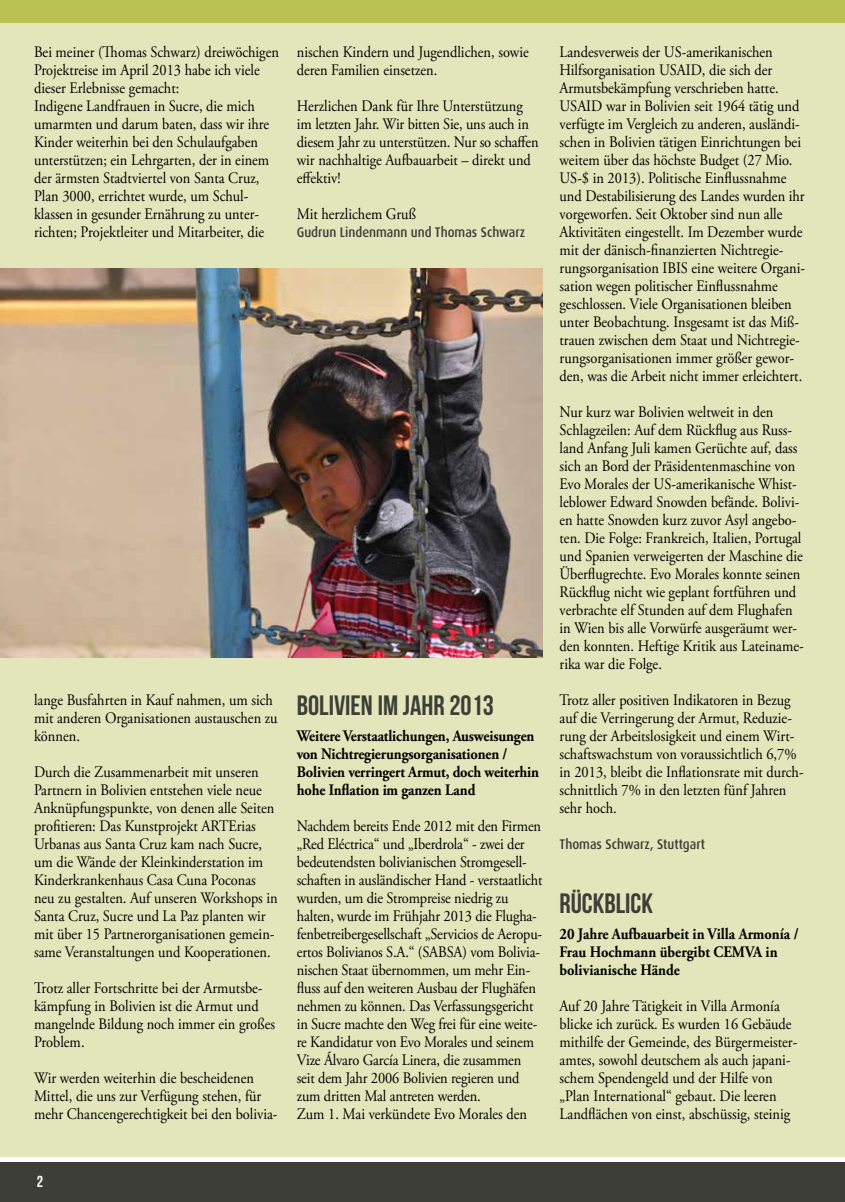
<style>
.page{position:relative;width:845px;height:1202px;background:#fff}
.page>*{position:absolute;margin:0;border:0;box-sizing:border-box;transform-origin:0 0}
.t1{font:28px "Bebas Neue";color:#3e3e39}
.t2{font:16px/18px "Adobe Garamond Pro";color:#000;scale:.9 1}
.t3{font:700 16px/18px "Adobe Garamond Pro";letter-spacing:-.01em;color:#000;scale:.9 1}
.t4{font:16px "Bebas Neue";color:#fff}
.t5{font:500 14px "Dax";color:#3e3e39;scale:.9 1}
</style>
<div class="page">
<div style="left:0;top:0;width:845px;height:1157px;background:#e3e6ba"></div>
<div style="left:0;top:1162px;width:845px;height:40px;background:#3e3e39"></div>
<div style="left:0;top:0;width:845px;height:23px;background:#bac253"></div>
<img style="left:0;top:269px;width:542px;height:389px">
<p class="t2" style="left:34px;top:43px;width:274px">Bei meiner (Thomas Schwarz) dreiwöchigen Projektreise im April 2013 habe ich viele dieser Erlebnisse gemacht:<br>Indigene Landfrauen in Sucre, die mich umarmten und darum baten, dass wir ihre Kinder weiterhin bei den Schulaufgaben unterstützen; ein Lehrgarten, der in einem der ärmsten Stadtviertel von Santa Cruz, Plan 3000, errichtet wurde, um Schul&shy;klassen in gesunder Ernährung zu unter&shy;richten; Projektleiter und Mitarbeiter, die</p>
<p class="t2" style="left:34px;top:691px;width:272px">lange Busfahrten in Kauf nahmen, um sich mit anderen Organisationen austauschen zu können.</p>
<p class="t2" style="left:34px;top:763px;width:272px">Durch die Zusammenarbeit mit unseren Partnern in Bolivien entstehen viele neue Anknüpfungspunkte, von denen alle Seiten profitieren: Das Kunstprojekt ARTErias Urbanas aus Santa Cruz kam nach Sucre, um die Wände der Kleinkinderstation im Kinderkrankenhaus Casa Cuna Poconas neu zu gestalten. Auf unseren Workshops in Santa Cruz, Sucre und La Paz planten wir mit über 15 Partnerorganisationen gemein&shy;same Veranstaltungen und Kooperationen.</p>
<p class="t2" style="left:34px;top:979px;width:269px">Trotz aller Fortschritte bei der Armutsbe&shy;kämpfung in Bolivien ist die Armut und mangelnde Bildung noch immer ein großes<br>Problem.</p>
<p class="t2" style="left:34px;top:1069px;width:272px">Wir werden weiterhin die bescheidenen<br>Mittel, die uns zur Verfügung stehen, für mehr Chancengerechtigkeit bei den bolivia-</p>
<p class="t2" style="left:297px;top:43px;width:259px">nischen Kindern und Jugendlichen, sowie deren Familien einsetzen.</p>
<p class="t2" style="left:297px;top:97px;width:270px">Herzlichen Dank für Ihre Unterstützung im letzten Jahr. Wir bitten Sie, uns auch in diesem Jahr zu unterstützen. Nur so schaffen wir nachhaltige Aufbauarbeit – direkt und effektiv!</p>
<p class="t2" style="left:297px;top:205px;width:134px">Mit herzlichem Gruß</p>
<p class="t5" style="left:297px;top:223px;width:255px">Gudrun Lindenmann und Thomas Schwarz</p>
<h1 class="t1" style="left:297px;top:690px;width:199px">BOLIVIEN IM JAHR 2013</h1>
<p class="t3" style="left:297px;top:727px;width:271px">Weitere Verstaatlichungen, Ausweisungen von Nichtregierungsorganisationen / Bolivien verringert Armut, doch weiterhin hohe Inflation im ganzen Land</p>
<p class="t2" style="left:297px;top:817px;width:274px">Nachdem bereits Ende 2012 mit den Firmen „Red Eléctrica“ und „Iberdrola“ - zwei der bedeutendsten bolivianischen Stromgesell&shy;schaften in ausländischer Hand - verstaatlicht wurden, um die Strompreise niedrig zu halten, wurde im Frühjahr 2013 die Flugha&shy;fenbetreibergesellschaft „Servicios de Aeropu&shy;ertos Bolivianos S.A.“ (SABSA) vom Bolivia&shy;nischen Staat übernommen, um mehr Ein&shy;fluss auf den weiteren Ausbau der Flughäfen nehmen zu können. Das Verfassungsgericht in Sucre machte den Weg frei für eine weite&shy;re Kandidatur von Evo Morales und seinem Vize Álvaro García Linera, die zusammen seit dem Jahr 2006 Bolivien regieren und zum dritten Mal antreten werden.<br>Zum 1. Mai verkündete Evo Morales den</p>
<p class="t2" style="left:559px;top:43px;width:274px">Landesverweis der US-amerikanischen Hilfsorganisation USAID, die sich der Armutsbekämpfung verschrieben hatte.<br>USAID war in Bolivien seit 1964 tätig und verfügte im Vergleich zu anderen, ausländi&shy;schen in Bolivien tätigen Einrichtungen bei weitem über das höchste Budget (27 Mio.<br>US-$ in 2013). Politische Einflussnahme und Destabilisierung des Landes wurden ihr vorgeworfen. Seit Oktober sind nun alle Aktivitäten eingestellt. Im Dezember wurde mit der dänisch-finanzierten Nichtregie&shy;rungsorganisation IBIS eine weitere Organi&shy;sation wegen politischer Einflussnahme geschlossen. Viele Organisationen bleiben unter Beobachtung. Insgesamt ist das Miß&shy;trauen zwischen dem Staat und Nichtregie&shy;rungsorganisationen immer größer gewor&shy;den, was die Arbeit nicht immer erleichtert.</p>
<p class="t2" style="left:559px;top:403px;width:273px">Nur kurz war Bolivien weltweit in den Schlagzeilen: Auf dem Rückflug aus Russ&shy;land Anfang Juli kamen Gerüchte auf, dass sich an Bord der Präsidentenmaschine von Evo Morales der US-amerikanische Whist&shy;leblower Edward Snowden befände. Bolivi&shy;en hatte Snowden kurz zuvor Asyl angebo&shy;ten. Die Folge: Frankreich, Italien, Portugal und Spanien verweigerten der Maschine die Überflugrechte. Evo Morales konnte seinen Rückflug nicht wie geplant fortführen und verbrachte elf Stunden auf dem Flughafen in Wien bis alle Vorwürfe ausgeräumt wer&shy;den konnten. Heftige Kritik aus Lateiname&shy;rika war die Folge.</p>
<p class="t2" style="left:559px;top:691px;width:273px">Trotz aller positiven Indikatoren in Bezug auf die Verringerung der Armut, Reduzie&shy;rung der Arbeitslosigkeit und einem Wirt&shy;schaftswachstum von voraussichtlich 6,7% in 2013, bleibt die Inflationsrate mit durch&shy;schnittlich 7% in den letzten fünf Jahren sehr hoch.</p>
<p class="t5" style="left:559px;top:835px;width:163px">Thomas Schwarz, Stuttgart</p>
<h1 class="t1" style="left:559px;top:888px;width:95px">RÜCKBLICK</h1>
<p class="t3" style="left:559px;top:925px;width:267px">20 Jahre Aufbauarbeit in Villa Armonía /<br>Frau Hochmann übergibt CEMVA in bolivianische Hände</p>
<p class="t2" style="left:559px;top:997px;width:266px">Auf 20 Jahre Tätigkeit in Villa Armonía blicke ich zurück. Es wurden 16 Gebäude mithilfe der Gemeinde, des Bürgermeister&shy;amtes, sowohl deutschem als auch japani&shy;schem Spendengeld und der Hilfe von „Plan International“ gebaut. Die leeren Landflächen von einst, abschüssig, steinig</p>
<p class="t4" style="left:37px;top:1173px;width:8px">2</p>
</div>
